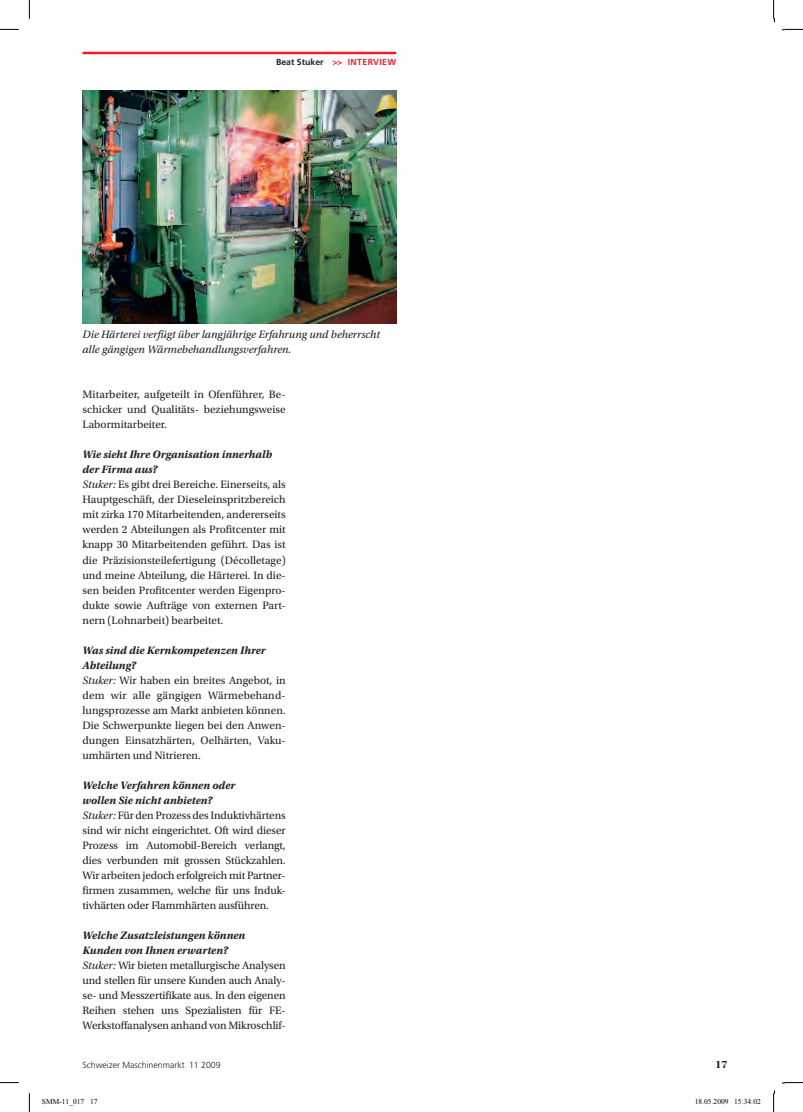
<style>
.page{position:relative;width:803px;height:1112px;background:#fff}
.page>*{position:absolute;margin:0;border:0;box-sizing:border-box;transform-origin:0 0}
.t1{font:11.25px/15px "Utopia Std";letter-spacing:-.005em;color:#231f20}
.t2{font:italic 11.25px/15px "Utopia Std";color:#231f20}
.t3{font:700 11.25px "Utopia Std";color:#231f20}
.t4{font:300 8.75px "Frutiger LT Std";color:#231f20}
.t5{font:700 8.75px "Frutiger LT Std";letter-spacing:.02em;color:#ee1d23}
.t6{font:7.5px "Times New Roman";color:#000}
.s1{color:#231f20}
.s2{font-weight:700;font-style:italic}
.s3{font-style:italic}
</style>
<div class="page">
<img style="left:83px;top:91px;width:313px;height:232px">
<hr style="left:83px;top:52px;width:313px;height:2px;background:#ee1d23">
<svg style="left:0;top:29px;width:19px;height:1px"></svg>
<svg style="left:782px;top:29px;width:21px;height:2px"></svg>
<svg style="left:0;top:1082px;width:19px;height:1px"></svg>
<svg style="left:782px;top:1082px;width:21px;height:1px"></svg>
<svg style="left:29px;top:0;width:1px;height:19px"></svg>
<svg style="left:29px;top:1093px;width:1px;height:18px"></svg>
<svg style="left:773px;top:0;width:2px;height:22px"></svg>
<svg style="left:773px;top:1090px;width:2px;height:21px"></svg>
<p class="t5" style="left:276px;top:57px;width:122px"><span class="s1">BEAT STUKER</span> &gt;&gt; INTERVIEW</p>
<p class="t2" style="left:83px;top:327px;width:299px">Die Härterei verfügt über langjährige Erfahrung und beherrscht alle gängigen Wärmebehandlungsverfahren.</p>
<p class="t1" style="left:83px;top:387px;width:205px;text-align:justify">Mitarbeiter, aufgeteilt in Ofenführer, Be&shy;schicker und Qualitäts- beziehungsweise Labormitarbeiter.</p>
<p class="t1" style="left:83px;top:447px;width:205px"><span class="s2">Wie sieht Ihre Organisation innerhalb der Firma aus?<br></span><span class="s3">Stuker:</span> Es gibt drei Bereiche. Einerseits, als Hauptgeschäft, der Dieseleinspritzbereich mit zirka 170 Mitarbeitenden, andererseits werden 2 Abteilungen als Profitcenter mit knapp 30 Mitarbeitenden geführt. Das ist die Präzisionsteilefertigung (Décolletage) und meine Abteilung, die Härterei. In die&shy;sen beiden Profitcenter werden Eigenpro&shy;dukte sowie Aufträge von externen Part&shy;nern (Lohnarbeit) bearbeitet.</p>
<p class="t1" style="left:83px;top:642px;width:205px"><span class="s2">Was sind die Kernkompetenzen Ihrer Abteilung?<br></span><span class="s3">Stuker:</span> Wir haben ein breites Angebot, in dem wir alle gängigen Wärmebehand&shy;lungsprozesse am Markt anbieten können.<br>Die Schwerpunkte liegen bei den Anwen&shy;dungen Einsatzhärten, Oelhärten, Vaku&shy;umhärten und Nitrieren.</p>
<p class="t1" style="left:83px;top:777px;width:205px"><span class="s2">Welche Verfahren können oder<br>wollen Sie nicht anbieten?<br></span><span class="s3">Stuker:</span> Für den Prozess des Induktivhärtens sind wir nicht eingerichtet. Oft wird dieser Prozess im Automobil-Bereich verlangt, dies verbunden mit grossen Stückzahlen.<br>Wir arbeiten jedoch erfolgreich mit Partner&shy;firmen zusammen, welche für uns Induk&shy;tivhärten oder Flammhärten ausführen.</p>
<p class="t1" style="left:83px;top:928px;width:205px"><span class="s2">Welche Zusatzleistungen können Kunden von Ihnen erwarten?<br></span><span class="s3">Stuker:</span> Wir bieten metallurgische Analysen und stellen für unsere Kunden auch Analy&shy;se- und Messzertifikate aus. In den eigenen Reihen stehen uns Spezialisten für FE-Werkstoffanalysen anhand von Mikroschlif-</p>
<p class="t4" style="left:83px;top:1060px;width:140px">Schweizer Maschinenmarkt 11 2009</p>
<p class="t3" style="left:715px;top:1057px;width:13px">17</p>
<p class="t6" style="left:42px;top:1096px;width:57px">SMM-11_017 17</p>
<p class="t6" style="left:695px;top:1096px;width:68px">18.05.2009 15:34:02</p>
</div>
